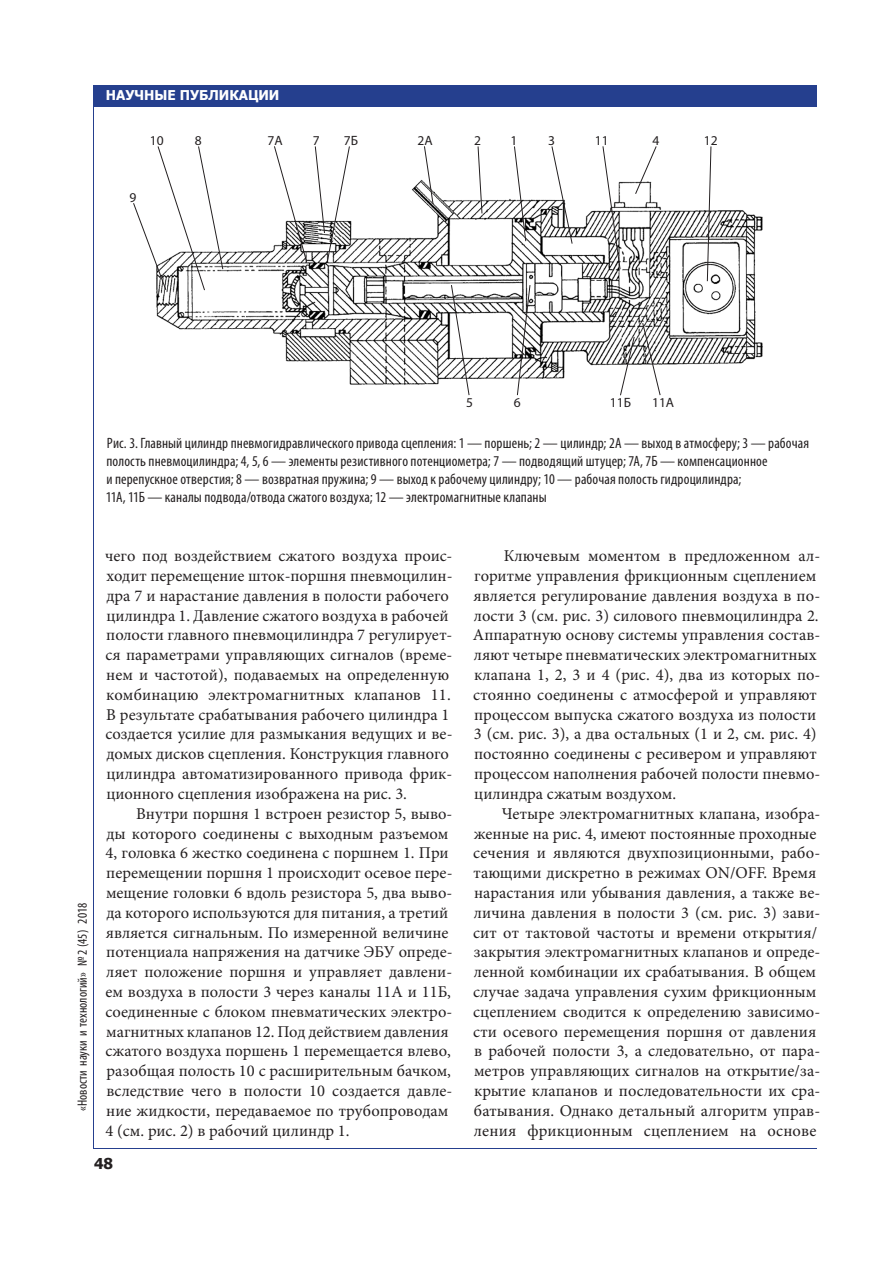
<style>
.page{position:relative;width:893px;height:1276px;background:#fff}
.page>*{position:absolute;margin:0;border:0;box-sizing:border-box;transform-origin:0 0}
.t1{font:16.5px/19.8px "Minion Pro";color:#231f20}
.t2{font:condensed 15px/18px "Myriad Pro";letter-spacing:.01em;color:#231f20}
.t3{font:700 15px "Tahoma";color:#231f20}
.t4{font:condensed 13.5px "Myriad Pro";color:#231f20}
.t5{font:13.5px "Myriad Pro";color:#231f20}
.t6{font:700 13.5px "Tahoma";color:#fff}
</style>
<div class="page">
<div style="left:94px;top:85px;width:722px;height:21px;background:#253f8e"></div>
<hr style="left:94px;top:1147px;width:722px;height:1px;background:#253f8e">
<hr style="left:94px;top:85px;width:1px;height:1063px;background:#253f8e">
<img style="left:156px;top:180px;width:607px;height:215px">
<svg style="left:133px;top:146px;width:91px;height:145px"></svg>
<svg style="left:273px;top:146px;width:35px;height:117px"></svg>
<svg style="left:314px;top:146px;width:36px;height:117px"></svg>
<svg style="left:424px;top:146px;width:10px;height:59px"></svg>
<svg style="left:477px;top:146px;width:6px;height:68px"></svg>
<svg style="left:514px;top:146px;width:13px;height:96px"></svg>
<svg style="left:551px;top:146px;width:22px;height:98px"></svg>
<svg style="left:602px;top:146px;width:19px;height:124px"></svg>
<svg style="left:635px;top:146px;width:22px;height:49px"></svg>
<svg style="left:707px;top:146px;width:5px;height:136px"></svg>
<svg style="left:451px;top:284px;width:19px;height:112px"></svg>
<svg style="left:517px;top:284px;width:14px;height:112px"></svg>
<svg style="left:619px;top:336px;width:16px;height:60px"></svg>
<svg style="left:642px;top:322px;width:19px;height:74px"></svg>
<p class="t6" style="left:106px;top:85px;width:175px">Научные публикации</p>
<p class="t5" style="left:195px;top:132px;width:8px">8</p>
<p class="t5" style="left:268px;top:132px;width:17px">7А</p>
<p class="t5" style="left:313px;top:132px;width:8px">7</p>
<p class="t5" style="left:344px;top:132px;width:16px">7Б</p>
<p class="t5" style="left:653px;top:132px;width:8px">4</p>
<p class="t5" style="left:418px;top:132px;width:17px">2А</p>
<p class="t5" style="left:474px;top:132px;width:8px">2</p>
<p class="t5" style="left:510px;top:132px;width:8px">1</p>
<p class="t5" style="left:548px;top:132px;width:8px">3</p>
<p class="t5" style="left:150px;top:132px;width:15px">10</p>
<p class="t5" style="left:595px;top:132px;width:15px">11</p>
<p class="t5" style="left:130px;top:189px;width:8px">9</p>
<p class="t5" style="left:704px;top:132px;width:15px">12</p>
<p class="t5" style="left:466px;top:394px;width:8px">5</p>
<p class="t5" style="left:514px;top:394px;width:8px">6</p>
<p class="t5" style="left:610px;top:394px;width:23px">11Б</p>
<p class="t5" style="left:652px;top:394px;width:24px">11А</p>
<p class="t2" style="left:106px;top:433px;width:705px">Рис. 3. Главный цилиндр пневмогидравлического привода сцепления: 1 — поршень; 2 — цилиндр; 2А — выход в атмосферу; 3 — рабочая полость пневмоцилиндра; 4, 5, 6 — элементы резистивного потенциометра; 7 — подводящий штуцер; 7А, 7Б — компенсационное<br>и перепускное отверстия; 8 — возвратная пружина; 9 — выход к рабочему цилиндру; 10 — рабочая полость гидроцилиндра;<br>11А, 11Б — каналы подвода/отвода сжатого воздуха; 12 — электромагнитные клапаны</p>
<p class="t4" style="left:74px;top:1111px;width:209px;rotate:-90deg">«Новости науки и технологий» № 2 (45) 2018</p>
<p class="t1" style="left:105px;top:546px;width:349px">чего под воздействием сжатого воздуха проис&shy;ходит перемещение шток-поршня пневмоцилин&shy;дра 7 и нарастание давления в полости рабочего цилиндра 1. Давление сжатого воздуха в рабочей полости главного пневмоцилиндра 7 регулирует&shy;ся параметрами управляющих сигналов (време&shy;нем и частотой), подаваемых на определенную комбинацию электромагнитных клапанов 11.<br>В результате срабатывания рабочего цилиндра 1 создается усилие для размыкания ведущих и ве&shy;домых дисков сцепления. Конструкция главного цилиндра автоматизированного привода фрик&shy;ционного сцепления изображена на рис. 3.</p>
<p class="t1" style="left:105px;top:803px;width:349px;text-indent:31px">Внутри поршня 1 встроен резистор 5, выво&shy;ды которого соединены с выходным разъемом 4, головка 6 жестко соединена с поршнем 1. При перемещении поршня 1 происходит осевое пере&shy;мещение головки 6 вдоль резистора 5, два выво&shy;да которого используются для питания, а третий является сигнальным. По измеренной величине потенциала напряжения на датчике ЭБУ опреде&shy;ляет положение поршня и управляет давлени&shy;ем воздуха в полости 3 через каналы 11А и 11Б, соединенные с блоком пневматических электро&shy;магнитных клапанов 12. Под действием давления сжатого воздуха поршень 1 перемещается влево, разобщая полость 10 с расширительным бачком, вследствие чего в полости 10 создается давле&shy;ние жидкости, передаваемое по трубопроводам 4 (см. рис. 2) в рабочий цилиндр 1.</p>
<p class="t1" style="left:473px;top:546px;width:349px;text-indent:31px">Ключевым моментом в предложенном ал&shy;горитме управления фрикционным сцеплением является регулирование давления воздуха в по&shy;лости 3 (см. рис. 3) силового пневмоцилиндра 2.<br>Аппаратную основу системы управления состав&shy;ляют четыре пневматических электромагнитных клапана 1, 2, 3 и 4 (рис. 4), два из которых по&shy;стоянно соединены с атмосферой и управляют процессом выпуска сжатого воздуха из полости 3 (см. рис. 3), а два остальных (1 и 2, см. рис. 4) постоянно соединены с ресивером и управляют процессом наполнения рабочей полости пневмо&shy;цилиндра сжатым воздухом.</p>
<p class="t1" style="left:473px;top:803px;width:349px;text-indent:29px">Четыре электромагнитных клапана, изобра&shy;женные на рис. 4, имеют постоянные проходные сечения и являются двухпозиционными, рабо&shy;тающими дискретно в режимах ON/OFF. Время нарастания или убывания давления, а также ве&shy;личина давления в полости 3 (см. рис. 3) зави&shy;сит от тактовой частоты и времени открытия/ закрытия электромагнитных клапанов и опреде&shy;ленной комбинации их срабатывания. В общем случае задача управления сухим фрикционным сцеплением сводится к определению зависимо&shy;сти осевого перемещения поршня от давления в рабочей полости 3, а следовательно, от пара&shy;метров управляющих сигналов на открытие/за&shy;крытие клапанов и последовательности их сра&shy;батывания. Однако детальный алгоритм управ&shy;ления фрикционным сцеплением на основе</p>
<p class="t3" style="left:94px;top:1153px;width:21px">48</p>
</div>
